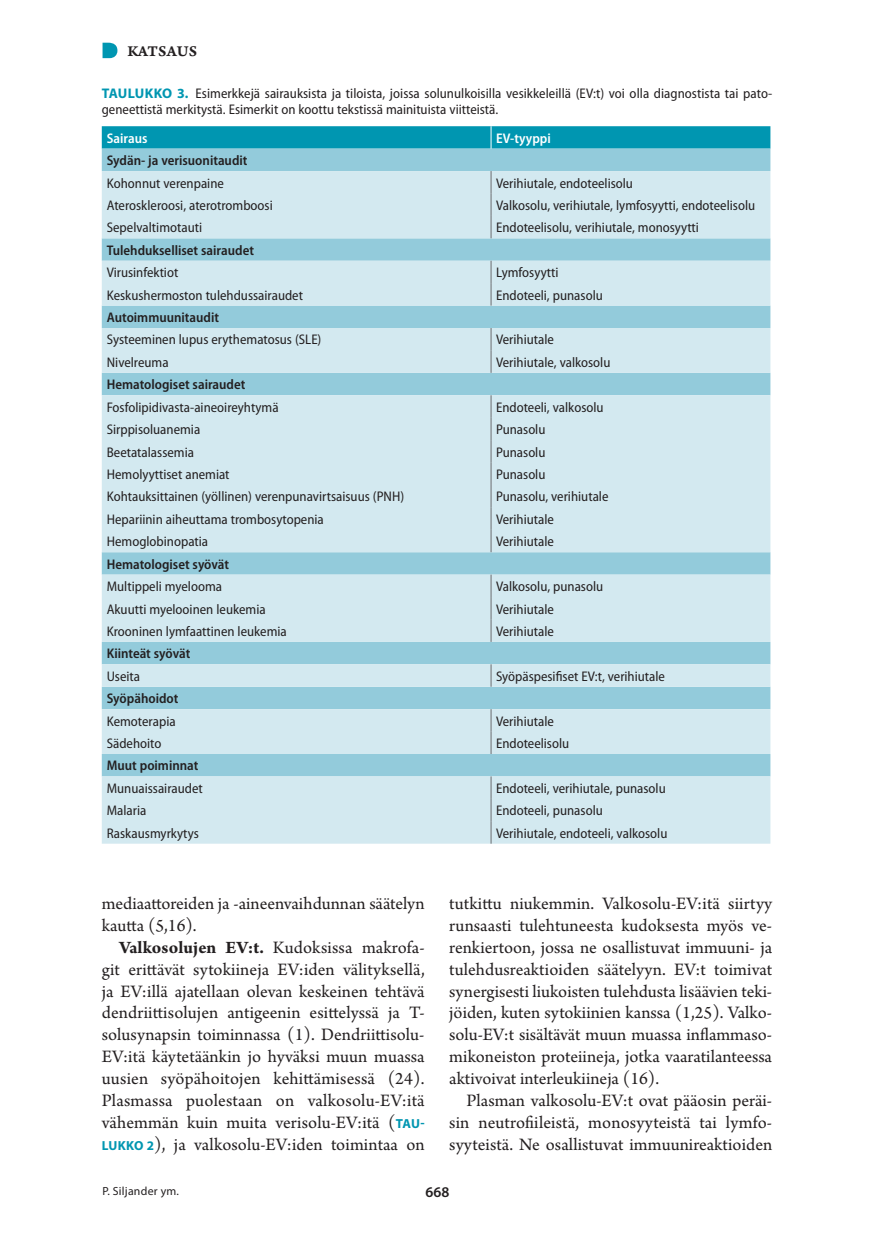
<style>
.page{position:relative;width:874px;height:1241px;background:#fff}
.page>*{position:absolute;margin:0;border:0;box-sizing:border-box;transform-origin:0 0}
.t1{font:18.38px/21.9px "Arno Pro";color:#231f20;text-align:justify}
.vinj{font:15.75px "Arno Pro Smbd Caption";letter-spacing:.005em;color:#231f20}
.t2{font:600 14.88px "Myriad Pro";color:#231f20}
.t{font:semi-condensed 14px/16.6px "Myriad Pro";color:#231f20}
.t-2{font:600 semi-condensed 14px "Myriad Pro";color:#231f20}
.t_pl{font:600 semi-condensed 14px "Myriad Pro";color:#fff}
.Ala{font:11.9px "Myriad Pro";letter-spacing:.02em;color:#231f20}
.s1{font-weight:700;font-stretch:normal;color:#0096b1}
.s2{font-weight:700}
.s3{font-family:"Myriad Pro";font-weight:700;font-size:13.12px;color:#0096b1}
</style>
<div class="page">
<svg style="left:102px;top:43px;width:15px;height:15px"></svg>
<div style="left:102px;top:149px;width:668px;height:22px;background:#93cbdb"></div>
<svg style="left:102px;top:171px;width:668px;height:672px;background:#c4e2eb"></svg>
<svg style="left:490px;top:171px;width:1px;height:67px"></svg>
<svg style="left:490px;top:261px;width:1px;height:44px"></svg>
<svg style="left:490px;top:328px;width:1px;height:45px"></svg>
<svg style="left:490px;top:395px;width:1px;height:157px"></svg>
<svg style="left:490px;top:574px;width:1px;height:67px"></svg>
<svg style="left:490px;top:664px;width:1px;height:22px"></svg>
<svg style="left:490px;top:709px;width:1px;height:44px"></svg>
<svg style="left:490px;top:776px;width:1px;height:67px"></svg>
<svg style="left:102px;top:126px;width:668px;height:23px;background:#0798b3"></svg>
<p class="vinj" style="left:127px;top:41px;width:71px">KATSAUS</p>
<p class="t" style="left:102px;top:84px;width:671px"><span class="s1">TAULUKKO 3.</span> Esimerkkejä sairauksista ja tiloista, joissa solunulkoisilla vesikkeleillä (EV:t) voi olla diagnostista tai pato&shy;geneettistä merkitystä. Esimerkit on koottu tekstissä mainituista viitteistä.</p>
<p class="t_pl" style="left:107px;top:129px;width:42px">Sairaus</p>
<p class="t_pl" style="left:496px;top:129px;width:56px">EV-tyyppi</p>
<p class="t-2" style="left:107px;top:152px;width:142px">Sydän- ja verisuonitaudit</p>
<p class="t" style="left:107px;top:174px;width:119px">Kohonnut verenpaine</p>
<p class="t" style="left:496px;top:174px;width:138px">Verihiutale, endoteelisolu</p>
<p class="t" style="left:107px;top:197px;width:167px">Ateroskleroosi, aterotromboosi</p>
<p class="t" style="left:496px;top:197px;width:260px">Valkosolu, verihiutale, lymfosyytti, endoteelisolu</p>
<p class="t" style="left:107px;top:219px;width:97px">Sepelvaltimotauti</p>
<p class="t" style="left:496px;top:219px;width:204px">Endoteelisolu, verihiutale, monosyytti</p>
<p class="t-2" style="left:107px;top:241px;width:149px">Tulehdukselliset sairaudet</p>
<p class="t" style="left:107px;top:264px;width:73px">Virusinfektiot</p>
<p class="t" style="left:496px;top:264px;width:64px">Lymfosyytti</p>
<p class="t" style="left:107px;top:286px;width:198px">Keskushermoston tulehdussairaudet</p>
<p class="t" style="left:496px;top:286px;width:108px">Endoteeli, punasolu</p>
<p class="t-2" style="left:107px;top:308px;width:114px">Autoimmuunitaudit</p>
<p class="t" style="left:107px;top:331px;width:216px">Systeeminen lupus erythematosus (SLE)</p>
<p class="t" style="left:496px;top:331px;width:59px">Verihiutale</p>
<p class="t" style="left:107px;top:353px;width:63px">Nivelreuma</p>
<p class="t" style="left:496px;top:353px;width:116px">Verihiutale, valkosolu</p>
<p class="t-2" style="left:107px;top:376px;width:140px">Hematologiset sairaudet</p>
<p class="t" style="left:107px;top:398px;width:173px">Fosfolipidivasta-aineoireyhtymä</p>
<p class="t" style="left:496px;top:398px;width:109px">Endoteeli, valkosolu</p>
<p class="t" style="left:107px;top:421px;width:95px">Sirppisoluanemia</p>
<p class="t" style="left:496px;top:421px;width:51px">Punasolu</p>
<p class="t" style="left:107px;top:443px;width:89px">Beetatalassemia</p>
<p class="t" style="left:496px;top:443px;width:51px">Punasolu</p>
<p class="t" style="left:107px;top:465px;width:124px">Hemolyyttiset anemiat</p>
<p class="t" style="left:496px;top:465px;width:51px">Punasolu</p>
<p class="t" style="left:107px;top:488px;width:299px">Kohtauksittainen (yöllinen) verenpunavirtsaisuus (PNH)</p>
<p class="t" style="left:496px;top:488px;width:114px">Punasolu, verihiutale</p>
<p class="t" style="left:107px;top:510px;width:218px">Hepariinin aiheuttama trombosytopenia</p>
<p class="t" style="left:496px;top:510px;width:59px">Verihiutale</p>
<p class="t" style="left:107px;top:533px;width:103px">Hemoglobinopatia</p>
<p class="t" style="left:496px;top:533px;width:59px">Verihiutale</p>
<p class="t-2" style="left:107px;top:555px;width:124px">Hematologiset syövät</p>
<p class="t" style="left:107px;top:578px;width:117px">Multippeli myelooma</p>
<p class="t" style="left:496px;top:578px;width:109px">Valkosolu, punasolu</p>
<p class="t" style="left:107px;top:600px;width:160px">Akuutti myelooinen leukemia</p>
<p class="t" style="left:496px;top:600px;width:59px">Verihiutale</p>
<p class="t" style="left:107px;top:622px;width:181px">Krooninen lymfaattinen leukemia</p>
<p class="t" style="left:496px;top:622px;width:59px">Verihiutale</p>
<p class="t-2" style="left:107px;top:644px;width:85px">Kiinteät syövät</p>
<p class="t" style="left:107px;top:667px;width:35px">Useita</p>
<p class="t" style="left:496px;top:667px;width:170px">Syöpäspesifiset EV:t, verihiutale</p>
<p class="t-2" style="left:107px;top:689px;width:73px">Syöpähoidot</p>
<p class="t" style="left:107px;top:712px;width:70px">Kemoterapia</p>
<p class="t" style="left:496px;top:712px;width:59px">Verihiutale</p>
<p class="t" style="left:107px;top:734px;width:56px">Sädehoito</p>
<p class="t" style="left:496px;top:734px;width:75px">Endoteelisolu</p>
<p class="t-2" style="left:107px;top:756px;width:93px">Muut poiminnat</p>
<p class="t" style="left:107px;top:779px;width:97px">Munuaissairaudet</p>
<p class="t" style="left:496px;top:779px;width:171px">Endoteeli, verihiutale, punasolu</p>
<p class="t" style="left:107px;top:802px;width:41px">Malaria</p>
<p class="t" style="left:496px;top:802px;width:108px">Endoteeli, punasolu</p>
<p class="t" style="left:107px;top:824px;width:93px">Raskausmyrkytys</p>
<p class="t" style="left:496px;top:824px;width:173px">Verihiutale, endoteeli, valkosolu</p>
<p class="t1" style="left:102px;top:893px;width:324px">mediaattoreiden ja ‑aineenvaihdunnan säätelyn kautta (5,16).</p>
<p class="t1" style="left:102px;top:937px;width:324px;text-indent:17px"><span class="s2">Valkosolujen EV:t.</span> Kudoksissa makrofa&shy;git erittävät sytokiineja EV:iden välityksellä, ja EV:illä ajatellaan olevan keskeinen tehtävä dendriittisolujen antigeenin esittelyssä ja T&shy;solusynapsin toiminnassa (1). Dendriittisolu-EV:itä käytetäänkin jo hyväksi muun muassa uusien syöpähoitojen kehittämisessä (24).<br>Plasmassa puolestaan on valkosolu-EV:itä vähemmän kuin muita verisolu-EV:itä (<span class="s3">TAU-LUKKO 2</span>), ja valkosolu-EV:iden toimintaa on</p>
<p class="t1" style="left:449px;top:893px;width:324px">tutkittu niukemmin. Valkosolu-EV:itä siirtyy runsaasti tulehtuneesta kudoksesta myös ve&shy;renkiertoon, jossa ne osallistuvat immuuni- ja tulehdusreaktioiden säätelyyn. EV:t toimivat synergisesti liukoisten tulehdusta lisäävien teki&shy;jöiden, kuten sytokiinien kanssa (1,25). Valko&shy;solu-EV:t sisältävät muun muassa inflammaso&shy;mikoneiston proteiineja, jotka vaaratilanteessa aktivoivat interleukiineja (16).</p>
<p class="t1" style="left:449px;top:1090px;width:324px;text-indent:17px">Plasman valkosolu-EV:t ovat pääosin peräi&shy;sin neutrofiileistä, monosyyteistä tai lymfo&shy;syyteistä. Ne osallistuvat immuunireaktioiden</p>
<p class="Ala" style="left:102px;top:1183px;width:78px">P. Siljander ym.</p>
<p class="t2" style="left:425px;top:1182px;width:25px">668</p>
</div>
